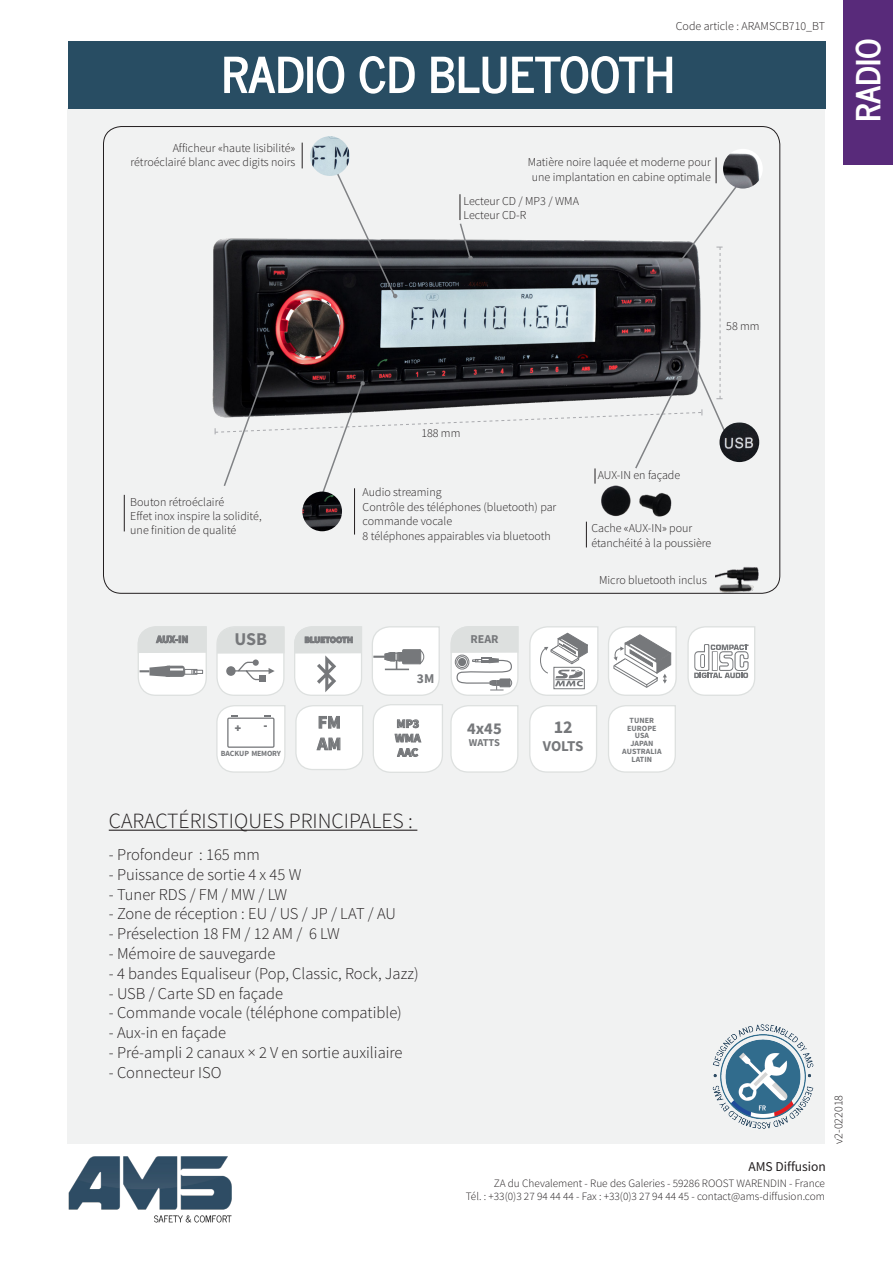
<style>
.page{position:relative;width:893px;height:1263px;background:#fff}
.page>*{position:absolute;margin:0;border:0;box-sizing:border-box;transform-origin:0 0}
.t1{font:700 33px "News Cycle";color:#fff}
.t2{font:300 21.75px "Mada";color:#231f20}
.t3{font:700 18px/21.6px "Mada";color:#76787b}
.t4{font:300 16.5px "Mada";color:#231f20}
.t5{font:700 16.5px "Mada";color:#76787b}
.t6{font:700 15px "Mada";letter-spacing:-.02em;color:#76787b}
.t7{font:13.5px "Mada";color:#231f20}
.t8{font:700 13.5px "Mada";color:#76787b}
.t9{font:300 12px/14.4px "Mada";color:#231f20}
.t10{font:700 12px/14.4px "Mada";color:#76787b}
.t11{font:300 11.25px/13.5px "Mada";color:#231f20;text-align:right}
.t12{font:900 10.65px "Arial";color:#76787b}
.t13{font:700 10.5px "Mada";letter-spacing:-.01em;color:#76787b}
.t14{font:700 9px "Mada";color:#76787b}
.t15{font:700 7.95px/7.9px "Mada";letter-spacing:.01em;color:#76787b;text-align:center}
.t16{font:700 7.8px "Mada";letter-spacing:-.025em;color:#76787b}
</style>
<div class="page">
<div style="left:68px;top:108px;width:757px;height:1036px;background:#f1f2f2"></div>
<img style="left:713px;top:1024px;width:101px;height:105px">
<div style="left:844px;top:0;width:49px;height:165px;background:#582a7a"></div>
<div style="left:68px;top:41px;width:757px;height:67px;background:#284d63"></div>
<img style="left:68px;top:1156px;width:164px;height:67px">
<svg style="left:608px;top:705px;width:68px;height:68px"></svg>
<svg style="left:450px;top:705px;width:68px;height:68px"></svg>
<svg style="left:529px;top:705px;width:68px;height:68px"></svg>
<svg style="left:373px;top:704px;width:70px;height:69px"></svg>
<svg style="left:295px;top:705px;width:68px;height:65px"></svg>
<svg style="left:216px;top:705px;width:70px;height:68px"></svg>
<svg style="left:294px;top:626px;width:68px;height:70px"></svg>
<svg style="left:137px;top:626px;width:70px;height:70px"></svg>
<svg style="left:216px;top:626px;width:69px;height:70px"></svg>
<svg style="left:450px;top:626px;width:69px;height:70px"></svg>
<svg style="left:372px;top:626px;width:68px;height:70px"></svg>
<svg style="left:687px;top:626px;width:68px;height:70px"></svg>
<svg style="left:529px;top:626px;width:70px;height:70px"></svg>
<svg style="left:608px;top:626px;width:69px;height:70px"></svg>
<svg style="left:224px;top:56px;width:448px;height:38px"></svg>
<hr style="left:109px;top:830px;width:308px;height:1px;background:#231f20">
<hr style="left:124px;top:495px;width:1px;height:36px;background:#231f20">
<hr style="left:354px;top:488px;width:1px;height:47px;background:#231f20">
<svg style="left:586px;top:522px;width:1px;height:25px"></svg>
<svg style="left:214px;top:143px;width:526px;height:354px"></svg>
<img style="left:310px;top:136px;width:40px;height:40px;border-radius:20px">
<img style="left:723px;top:149px;width:40px;height:40px;border-radius:20px">
<img style="left:719px;top:422px;width:40px;height:40px;border-radius:20px">
<img style="left:302px;top:492px;width:40px;height:39px;border-radius:20px">
<img style="left:716px;top:567px;width:54px;height:26px">
<img style="left:598px;top:484px;width:37px;height:33px">
<img style="left:635px;top:484px;width:44px;height:33px">
<p class="t9" style="left:173px;top:141px;width:124px">Afficheur «haute lisibilité»</p>
<p class="t9" style="left:131px;top:155px;width:166px">rétroéclairé blanc avec digits noirs</p>
<p class="t9" style="left:676px;top:19px;width:151px">Code article : ARAMSCB710_BT</p>
<p class="t9" style="left:528px;top:156px;width:185px">Matière noire laquée et moderne pour</p>
<p class="t9" style="left:532px;top:170px;width:181px">une implantation en cabine optimale</p>
<p class="t9" style="left:464px;top:194px;width:117px">Lecteur CD / MP3 / WMA</p>
<p class="t9" style="left:464px;top:209px;width:64px">Lecteur CD-R</p>
<h1 class="t1" style="left:839px;top:122px;width:85px;rotate:-90deg">RADIO</h1>
<p class="t9" style="left:726px;top:320px;width:35px">58 mm</p>
<p class="t9" style="left:130px;top:495px;width:95px">Bouton rétroéclairé</p>
<p class="t9" style="left:130px;top:509px;width:133px">Effet inox inspire la solidité,</p>
<p class="t9" style="left:130px;top:524px;width:108px">une finition de qualité</p>
<p class="t9" style="left:421px;top:426px;width:41px">188 mm</p>
<p class="t9" style="left:363px;top:486px;width:80px">Audio streaming</p>
<p class="t9" style="left:363px;top:500px;width:195px">Contrôle des téléphones (bluetooth) par commande vocale</p>
<p class="t9" style="left:363px;top:529px;width:190px">8 téléphones appairables via bluetooth</p>
<p class="t9" style="left:598px;top:469px;width:84px">AUX-IN en façade</p>
<p class="t9" style="left:591px;top:522px;width:121px">Cache «AUX-IN» pour étanchéité à la poussière</p>
<p class="t9" style="left:599px;top:573px;width:109px">Micro bluetooth inclus</p>
<p class="t13" style="left:156px;top:633px;width:33px">AUX-IN</p>
<h3 class="t3" style="left:234px;top:629px;width:34px">USB</h3>
<p class="t14" style="left:304px;top:635px;width:50px">BLUETOOTH</p>
<p class="t10" style="left:470px;top:633px;width:30px">REAR</p>
<p class="t8" style="left:417px;top:670px;width:19px">3M</p>
<p class="t12" style="left:234px;top:721px;width:9px">+</p>
<p class="t12" style="left:264px;top:717px;width:5px">-</p>
<p class="t16" style="left:221px;top:749px;width:62px">BACKUP MEMORY</p>
<h3 class="t3" style="left:317px;top:712px;width:26px">FM<br>AM</h3>
<p class="t10" style="left:395px;top:717px;width:27px">MP3<br>WMA<br>AAC</p>
<h3 class="t5" style="left:467px;top:719px;width:36px">4x45</h3>
<p class="t13" style="left:469px;top:737px;width:33px">WATTS</p>
<h3 class="t3" style="left:554px;top:717px;width:21px">12</h3>
<p class="t6" style="left:543px;top:737px;width:42px">VOLTS</p>
<p class="t15" style="left:622px;top:716px;width:41px">TUNER<br>EUROPE<br>USA<br>JAPAN<br>AUSTRALIA<br>LATIN</p>
<p class="t2" style="left:109px;top:809px;width:306px">CARACTÉRISTIQUES PRINCIPALES :</p>
<p class="t4" style="left:109px;top:845px;width:153px">- Profondeur : 165 mm</p>
<p class="t4" style="left:109px;top:865px;width:194px">- Puissance de sortie 4 x 45 W</p>
<p class="t4" style="left:109px;top:885px;width:180px">- Tuner RDS / FM / MW / LW</p>
<p class="t4" style="left:109px;top:905px;width:289px">- Zone de réception : EU / US / JP / LAT / AU</p>
<p class="t4" style="left:109px;top:925px;width:232px">- Préselection 18 FM / 12 AM / 6 LW</p>
<p class="t4" style="left:109px;top:944px;width:168px">- Mémoire de sauvegarde</p>
<p class="t4" style="left:109px;top:964px;width:311px">- 4 bandes Equaliseur (Pop, Classic, Rock, Jazz)</p>
<p class="t4" style="left:109px;top:984px;width:176px">- USB / Carte SD en façade</p>
<p class="t4" style="left:109px;top:1004px;width:295px">- Commande vocale (téléphone compatible)</p>
<p class="t4" style="left:109px;top:1024px;width:119px">- Aux-in en façade</p>
<p class="t4" style="left:109px;top:1043px;width:295px">- Pré-ampli 2 canaux × 2 V en sortie auxiliaire</p>
<p class="t4" style="left:109px;top:1063px;width:114px">- Connecteur ISO</p>
<p class="t7" style="left:748px;top:1159px;width:79px">AMS Diffusion</p>
<p class="t11" style="left:466px;top:1177px;width:361px">ZA du Chevalement - Rue des Galeries - 59286 ROOST WARENDIN - France<br>Tél. : +33(0)3 27 94 44 44 - Fax : +33(0)3 27 94 44 45 - contact@ams-diffusion.com</p>
<p class="t9" style="left:832px;top:1144px;width:51px;rotate:-90deg">v2-022018</p>
</div>
